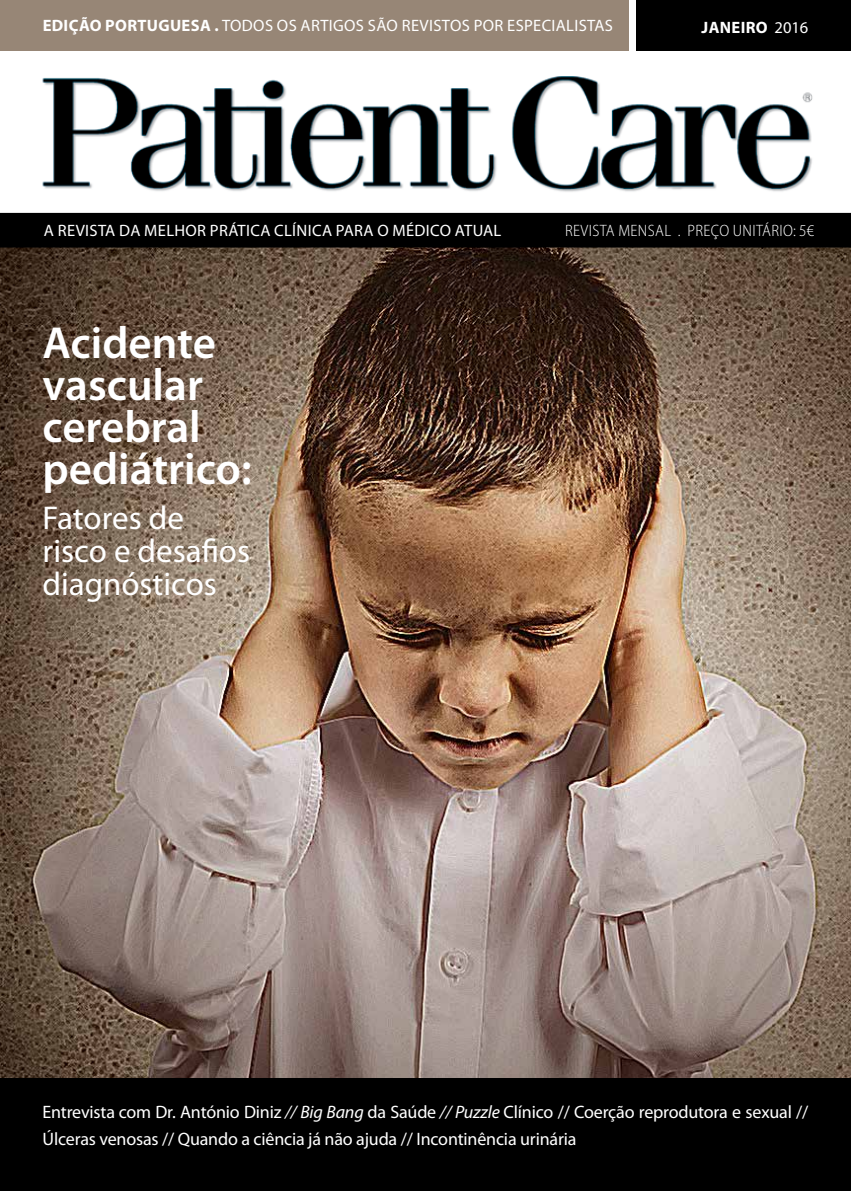
<style>
.page{position:relative;width:851px;height:1191px;background:#fff}
.page>*{position:absolute;margin:0;border:0;box-sizing:border-box;transform-origin:0 0}
.t1{font:600 45px/42px "Myriad Pro";color:#fff}
.t2{font:33px/33px "Myriad Pro";color:#fff}
.t3{font:18px/27px "Myriad Pro";letter-spacing:-.01em;color:#fff}
.t4{font:16.5px "Myriad Pro";letter-spacing:.02em;color:#fff}
.t5{font:300 semi-condensed 16.5px "Myriad Pro";letter-spacing:.02em;color:#fff}
.t6{font:700 16.5px "Myriad Pro";letter-spacing:.02em;color:#fff}
.s1{font-weight:700}
.s2{font-weight:400}
.s3{font-style:italic}
</style>
<div class="page">
<img style="left:0;top:247px;width:850px;height:831px">
<img style="left:0;top:50px;width:850px;height:163px">
<div style="left:0;top:0;width:628px;height:50px;background:#978676"></div>
<div style="left:0;top:213px;width:850px;height:34px;background:#000"></div>
<div style="left:636px;top:0;width:214px;height:50px;background:#000"></div>
<div style="left:0;top:1078px;width:850px;height:113px;background:#000"></div>
<p class="t4" style="left:43px;top:17px;width:571px"><span class="s1">EDIÇÃO PORTUGUESA .</span> TODOS OS ARTIGOS SÃO REVISTOS POR ESPECIALISTAS</p>
<p class="t6" style="left:701px;top:18px;width:108px">JANEIRO <span class="s2">2016</span></p>
<p class="t4" style="left:44px;top:222px;width:459px">A REVISTA DA MELHOR PRÁTICA CLÍNICA PARA O MÉDICO ATUAL</p>
<p class="t5" style="left:565px;top:222px;width:250px">REVISTA MENSAL . PREÇO UNITÁRIO: 5€</p>
<h1 class="t1" style="left:43px;top:322px;width:210px">Acidente vascular cerebral pediátrico:</h1>
<h2 class="t2" style="left:43px;top:502px;width:209px">Fatores de risco e desafios diagnósticos</h2>
<p class="t3" style="left:43px;top:1099px;width:767px">Entrevista com Dr. António Diniz <span class="s3">// Big Bang</span> da Saúde <span class="s3">// Puzzle</span> Clínico // Coerção reprodutora e sexual //<br>Úlceras venosas // Quando a ciência já não ajuda // Incontinência urinária</p>
</div>
